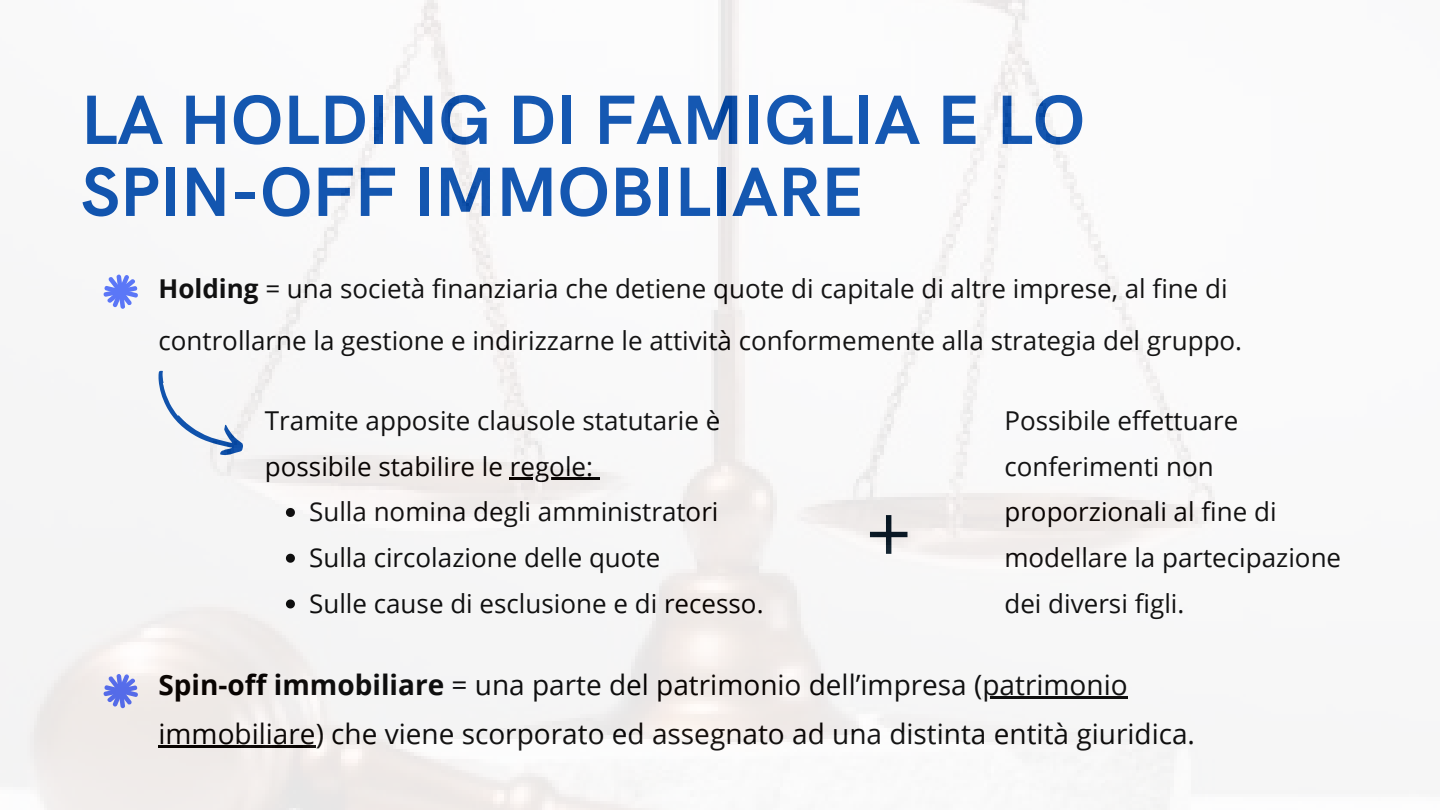
<style>
.page{position:relative;width:1440px;height:810px;background:#fff}
.page>*{position:absolute;margin:0;border:0;box-sizing:border-box;transform-origin:0 0}
.t1{font:80px "Open Sans";color:#001524}
.t2{font:700 70px/72px "HK Grotesk";color:#004aad}
.t3{font:28px "Open Sans";color:#000}
.t4{font:26px/45.8px "Open Sans";color:#000}
.s1{font-weight:700}
</style>
<div class="page">
<img style="left:0;top:0;width:1215px;height:810px">
<p class="t2" style="left:81px;top:87px;width:1006px">LA HOLDING DI FAMIGLIA E LO<br>SPIN-OFF IMMOBILIARE</p>
<h1 class="t4" style="left:159px;top:262px;width:1085px;line-height:51.8px"><span class="s1">Holding</span> = una società finanziaria che detiene quote di capitale di altre imprese, al fine di controllarne la gestione e indirizzarne le attività conformemente alla strategia del gruppo.</h1>
<p class="t4" style="left:265px;top:397px;width:457px">Tramite apposite clausole statutarie è possibile stabilire le regole:</p>
<p class="t4" style="left:309px;top:488px;width:411px">Sulla nomina degli amministratori</p>
<p class="t4" style="left:309px;top:534px;width:353px">Sulla circolazione delle quote</p>
<p class="t4" style="left:309px;top:580px;width:456px">Sulle cause di esclusione e di recesso.</p>
<p class="t1" style="left:866px;top:477px;width:47px">+</p>
<p class="t4" style="left:1004px;top:397px;width:338px">Possibile effettuare conferimenti non proporzionali al fine di modellare la partecipazione dei diversi figli.</p>
<p class="t3" style="left:159px;top:665px;width:971px"><span class="s1">Spin-off immobiliare</span> = una parte del patrimonio dell’impresa (patrimonio</p>
<p class="t3" style="left:159px;top:714px;width:1038px">immobiliare) che viene scorporato ed assegnato ad una distinta entità giuridica.</p>
</div>
